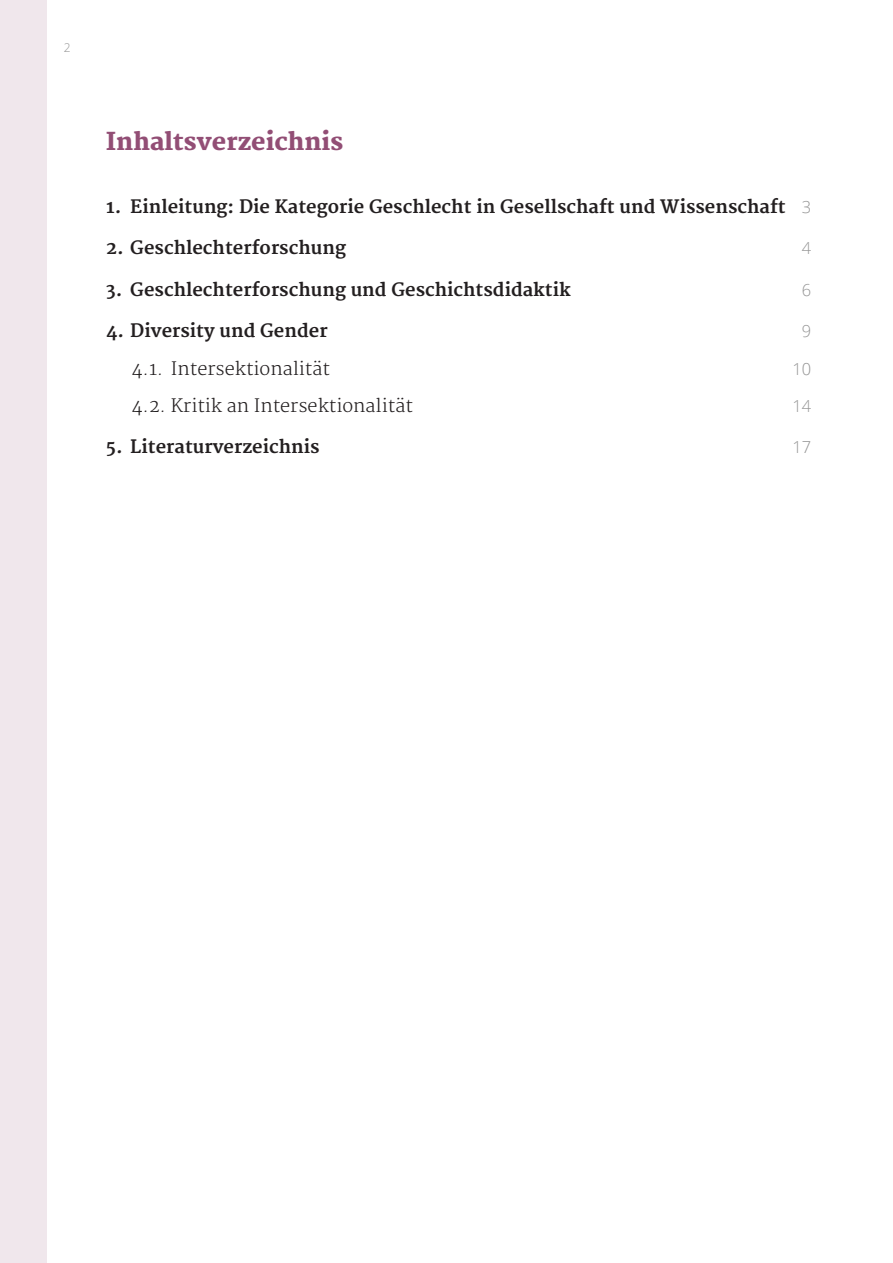
<style>
.page{position:relative;width:893px;height:1263px;background:#fff}
.page>*{position:absolute;margin:0;border:0;box-sizing:border-box;transform-origin:0 0}
.IHV_Titel{font:800 24px "Merriweather";color:#924e75}
.IHV1{font:700 18px "Merriweather";color:#231f20}
.IHV2{font:300 18px "Merriweather";color:#231f20}
.IHV1-2{font:300 16.5px "Open Sans";color:#939393}
.IHV2-2{font:300 16.5px "Open Sans";color:#939393}
.t1{font:300 12px "Open Sans";color:#939393}
.s1{font-family:"Open Sans";font-weight:300;font-size:16.5px;color:#939393}
</style>
<div class="page">
<div style="left:0;top:0;width:47px;height:1263px;background:#f0e7ec"></div>
<p class="t1" style="left:64px;top:39px;width:8px">2</p>
<p class="IHV_Titel" style="left:106px;top:128px;width:238px">Inhaltsverzeichnis</p>
<p class="IHV1" style="left:106px;top:196px;width:707px">1. Einleitung: Die Kategorie Geschlecht in Gesellschaft und Wissenschaft <span class="s1">3</span></p>
<p class="IHV1" style="left:106px;top:237px;width:241px">2. Geschlechterforschung</p>
<p class="IHV1-2" style="left:802px;top:237px;width:11px">4</p>
<p class="IHV1" style="left:106px;top:279px;width:466px">3. Geschlechterforschung und Geschichtsdidaktik</p>
<p class="IHV1-2" style="left:802px;top:279px;width:11px">6</p>
<p class="IHV1" style="left:106px;top:320px;width:223px">4. Diversity und Gender</p>
<p class="IHV1-2" style="left:802px;top:320px;width:11px">9</p>
<p class="IHV2" style="left:132px;top:358px;width:200px">4.1. Intersektionalität</p>
<p class="IHV2-2" style="left:792px;top:357px;width:20px">10</p>
<p class="IHV2" style="left:132px;top:395px;width:283px">4.2. Kritik an Intersektionalität</p>
<p class="IHV2-2" style="left:792px;top:395px;width:20px">14</p>
<p class="IHV1" style="left:106px;top:436px;width:215px">5. Literaturverzeichnis</p>
<p class="IHV1-2" style="left:792px;top:436px;width:20px">17</p>
</div>
